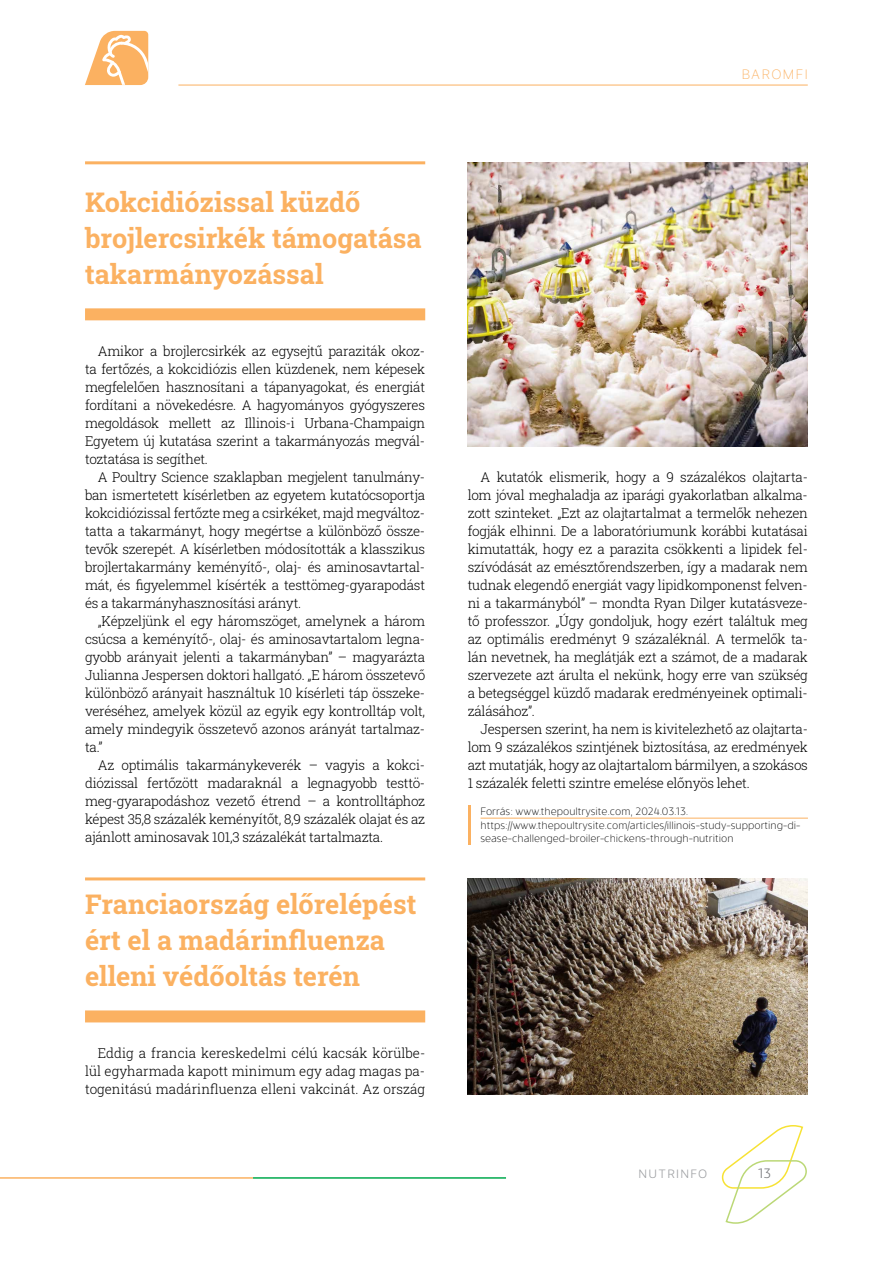
<style>
.page{position:relative;width:893px;height:1263px;background:#fff}
.page>*{position:absolute;margin:0;border:0;box-sizing:border-box;transform-origin:0 0}
.t1{font:700 27px/36px "Roboto Slab";color:#fbb161}
.t2{font:300 13.5px/18px "Roboto Slab";letter-spacing:-.02em;color:#000;text-align:justify}
.t3{font:200 13.5px "Evander";letter-spacing:.105em;color:#fbb161}
.t4{font:300 13.5px "Evander Pro";color:#77787b}
.t5{font:300 12px "Evander Pro";letter-spacing:.105em;color:#9d9fa2}
.t6{font:200 10.5px/13.5px "Evander";color:#000}
</style>
<div class="page">
<svg style="left:721px;top:1125px;width:86px;height:99px"></svg>
<hr style="left:0;top:1177px;width:253px;height:2px;background:#fbb161">
<hr style="left:253px;top:1177px;width:253px;height:2px;background:#00a94d">
<hr style="left:178px;top:85px;width:630px;height:1px;background:#fbb161">
<svg style="left:85px;top:31px;width:63px;height:54px"></svg>
<hr style="left:85px;top:161px;width:340px;height:3px;background:#fbb161">
<div style="left:85px;top:308px;width:340px;height:12px;background:#fbb161"></div>
<img style="left:468px;top:162px;width:340px;height:284px">
<hr style="left:468px;top:805px;width:2px;height:40px;background:#fbb161">
<hr style="left:480px;top:818px;width:328px;height:1px;background:#fbb161">
<hr style="left:85px;top:877px;width:340px;height:3px;background:#fbb161">
<div style="left:85px;top:1010px;width:340px;height:12px;background:#fbb161"></div>
<img style="left:468px;top:878px;width:340px;height:216px">
<p class="t3" style="left:742px;top:66px;width:68px">BAROMFI</p>
<h1 class="t1" style="left:85px;top:184px;width:338px">Kokcidiózissal küzdő brojlercsirkék támogatása takarmányozással</h1>
<p class="t2" style="left:85px;top:342px;width:342px;text-indent:13px">Amikor a brojlercsirkék az egysejtű paraziták okoz&shy;ta fertőzés, a kokcidiózis ellen küzdenek, nem képesek megfelelően hasznosítani a tápanyagokat, és energiát fordítani a növekedésre. A hagyományos gyógyszeres megoldások mellett az Illinois-i Urbana-Champaign Egyetem új kutatása szerint a takarmányozás megvál&shy;toztatása is segíthet.</p>
<p class="t2" style="left:85px;top:468px;width:342px;text-indent:13px">A Poultry Science szaklapban megjelent tanulmány&shy;ban ismertetett kísérletben az egyetem kutatócsoportja kokcidiózissal fertőzte meg a csirkéket, majd megváltoz&shy;tatta a takarmányt, hogy megértse a különböző össze&shy;tevők szerepét. A kísérletben módosították a klasszikus brojlertakarmány keményítő-, olaj- és aminosavtartal&shy;mát, és figyelemmel kísérték a testtömeg-gyarapodást és a takarmányhasznosítási arányt.</p>
<p class="t2" style="left:85px;top:612px;width:342px;text-indent:13px">„Képzeljünk el egy háromszöget, amelynek a három csúcsa a keményítő-, olaj- és aminosavtartalom legna&shy;gyobb arányait jelenti a takarmányban” – magyarázta Julianna Jespersen doktori hallgató. „E három összetevő különböző arányait használtuk 10 kísérleti táp összeke&shy;veréséhez, amelyek közül az egyik egy kontrolltáp volt, amely mindegyik összetevő azonos arányát tartalmaz&shy;ta.”</p>
<p class="t2" style="left:85px;top:756px;width:342px;text-indent:13px">Az optimális takarmánykeverék – vagyis a kokci&shy;diózissal fertőzött madaraknál a legnagyobb testtö&shy;meg-gyarapodáshoz vezető étrend – a kontrolltáphoz képest 35,8 százalék keményítőt, 8,9 százalék olajat és az ajánlott aminosavak 101,3 százalékát tartalmazta.</p>
<h1 class="t1" style="left:85px;top:886px;width:333px">Franciaország előrelépést ért el a madárinfluenza elleni védőoltás terén</h1>
<p class="t2" style="left:85px;top:1044px;width:342px;text-indent:13px">Eddig a francia kereskedelmi célú kacsák körülbe&shy;lül egyharmada kapott minimum egy adag magas pa&shy;togenitású madárinfluenza elleni vakcinát. Az ország</p>
<p class="t2" style="left:468px;top:468px;width:342px;text-indent:13px">A kutatók elismerik, hogy a 9 százalékos olajtarta&shy;lom jóval meghaladja az iparági gyakorlatban alkalma&shy;zott szinteket. „Ezt az olajtartalmat a termelők nehezen fogják elhinni. De a laboratóriumunk korábbi kutatásai kimutatták, hogy ez a parazita csökkenti a lipidek fel&shy;szívódását az emésztőrendszerben, így a madarak nem tudnak elegendő energiát vagy lipidkomponenst felven&shy;ni a takarmányból” – mondta Ryan Dilger kutatásveze&shy;tő professzor. „Úgy gondoljuk, hogy ezért találtuk meg az optimális eredményt 9 százaléknál. A termelők ta&shy;lán nevetnek, ha meglátják ezt a számot, de a madarak szervezete azt árulta el nekünk, hogy erre van szükség a betegséggel küzdő madarak eredményeinek optimali&shy;zálásához”.</p>
<p class="t2" style="left:468px;top:720px;width:342px;text-indent:13px">Jespersen szerint, ha nem is kivitelezhető az olajtarta&shy;lom 9 százalékos szintjének biztosítása, az eredmények azt mutatják, hogy az olajtartalom bármilyen, a szokásos 1 százalék feletti szintre emelése előnyös lehet.</p>
<p class="t6" style="left:480px;top:805px;width:321px">Forrás: www.thepoultrysite.com, 2024.03.13. https://www.thepoultrysite.com/articles/illinois-study-supporting-di&shy;sease-challenged-broiler-chickens-through-nutrition</p>
<p class="t5" style="left:639px;top:1166px;width:70px">NUTRINFO</p>
<p class="t4" style="left:758px;top:1165px;width:15px">13</p>
</div>
